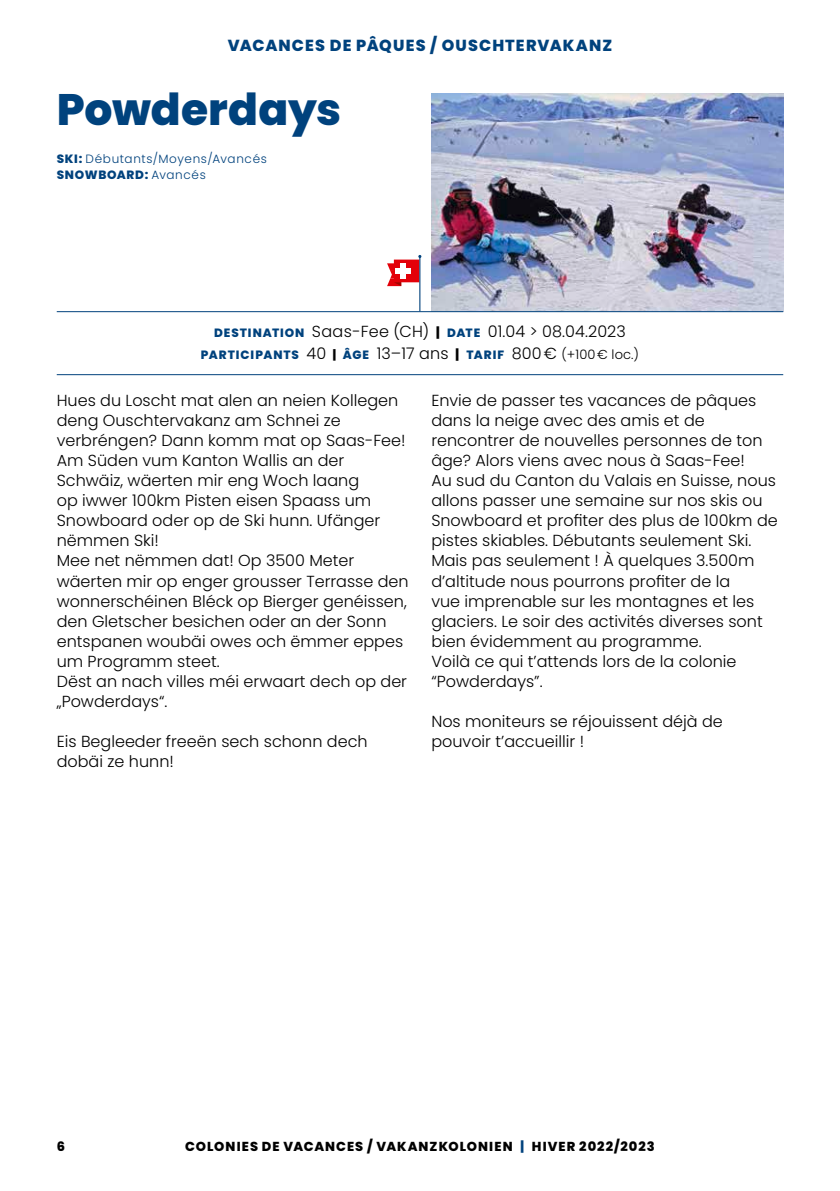
<style>
.page{position:relative;width:840px;height:1191px;background:#fff}
.page>*{position:absolute;margin:0;border:0;box-sizing:border-box;transform-origin:0 0}
.t1{font:800 44px "Poppins";color:#00427d}
.t2{font:300 16px/20px "Poppins";color:#000}
.t3{font:800 16px "Poppins";letter-spacing:.065em;color:#00427d}
.t4{font:800 13px "Poppins";letter-spacing:.08em;color:#000}
.t5{font:800 12px "Poppins";letter-spacing:.075em;color:#00427d}
.t6{font:300 12px/16px "Poppins";letter-spacing:.055em;color:#00427d}
.s1{font-weight:800}
.s2{font-weight:800;font-size:12px;color:#00427d}
.s3{font-weight:800;font-size:13px}
.s4{font-weight:300;font-size:16px;color:#000}
.s5{color:#000}
.s6{font-size:13px;color:#000}
.s7{font-weight:300;font-size:13px;color:#000}
.s8{color:#00427d}
</style>
<div class="page">
<hr style="left:839px;top:0;width:1px;height:1191px;background:#00427d">
<img style="left:431px;top:94px;width:351px;height:217px">
<hr style="left:419px;top:257px;width:1px;height:54px;background:#00427d">
<svg style="left:387px;top:255px;width:34px;height:31px"></svg>
<div style="left:400px;top:263px;width:6px;height:16px;background:#fff"></div>
<div style="left:395px;top:268px;width:16px;height:6px;background:#fff"></div>
<hr style="left:57px;top:311px;width:725px;height:1px;background:#00427d">
<hr style="left:57px;top:374px;width:725px;height:1px;background:#00427d">
<p class="t3" style="left:227px;top:36px;width:386px">VACANCES DE PÂQUES / OUSCHTERVAKANZ</p>
<h1 class="t1" style="left:57px;top:84px;width:286px">Powderdays</h1>
<p class="t6" style="left:57px;top:151px;width:211px"><span class="s1">SKI:</span> Débutants/Moyens/Avancés<br><span class="s1">SNOWBOARD:</span> Avancés</p>
<p class="t2" style="left:214px;top:321px;width:413px"><span class="s2">DESTINATION</span> Saas-Fee (CH) <span class="s3">|</span> <span class="s2">DATE</span> 01.04 &gt; 08.04.2023</p>
<p class="t5" style="left:201px;top:347px;width:439px">PARTICIPANTS <span class="s4">40</span> <span class="s5">|</span> ÂGE <span class="s4">13–17 ans</span> <span class="s6">|</span> TARIF <span class="s4">800€</span> <span class="s7">(+100€ loc.)</span></p>
<p class="t2" style="left:57px;top:391px;width:353px">Hues du Loscht mat alen an neien Kollegen deng Ouschtervakanz am Schnei ze verbréngen? Dann komm mat op Saas-Fee!<br>Am Süden vum Kanton Wallis an der Schwäiz, wäerten mir eng Woch laang<br>op iwwer 100km Pisten eisen Spaass um Snowboard oder op de Ski hunn. Ufänger nëmmen Ski!<br>Mee net nëmmen dat! Op 3500 Meter wäerten mir op enger grousser Terrasse den wonnerschéinen Bléck op Bierger genéissen, den Gletscher besichen oder an der Sonn entspanen woubäi owes och ëmmer eppes um Programm steet.<br>Dëst an nach villes méi erwaart dech op der „Powderdays“.</p>
<p class="t2" style="left:57px;top:731px;width:312px">Eis Begleeder freeën sech schonn dech dobäi ze hunn!</p>
<p class="t2" style="left:431px;top:391px;width:348px">Envie de passer tes vacances de pâques dans la neige avec des amis et de rencontrer de nouvelles personnes de ton âge? Alors viens avec nous à Saas-Fee!<br>Au sud du Canton du Valais en Suisse, nous allons passer une semaine sur nos skis ou Snowboard et profiter des plus de 100km de pistes skiables. Débutants seulement Ski.<br>Mais pas seulement ! À quelques 3.500m d’altitude nous pourrons profiter de la<br>vue imprenable sur les montagnes et les glaciers. Le soir des activités diverses sont bien évidemment au programme.<br>Voilà ce qui t’attends lors de la colonie “Powderdays”.</p>
<p class="t2" style="left:431px;top:711px;width:293px">Nos moniteurs se réjouissent déjà de pouvoir t’accueillir !</p>
<p class="t4" style="left:57px;top:1139px;width:10px">6</p>
<p class="t4" style="left:185px;top:1139px;width:471px">COLONIES DE VACANCES / VAKANZKOLONIEN <span class="s8">|</span> HIVER 2022/2023</p>
</div>
